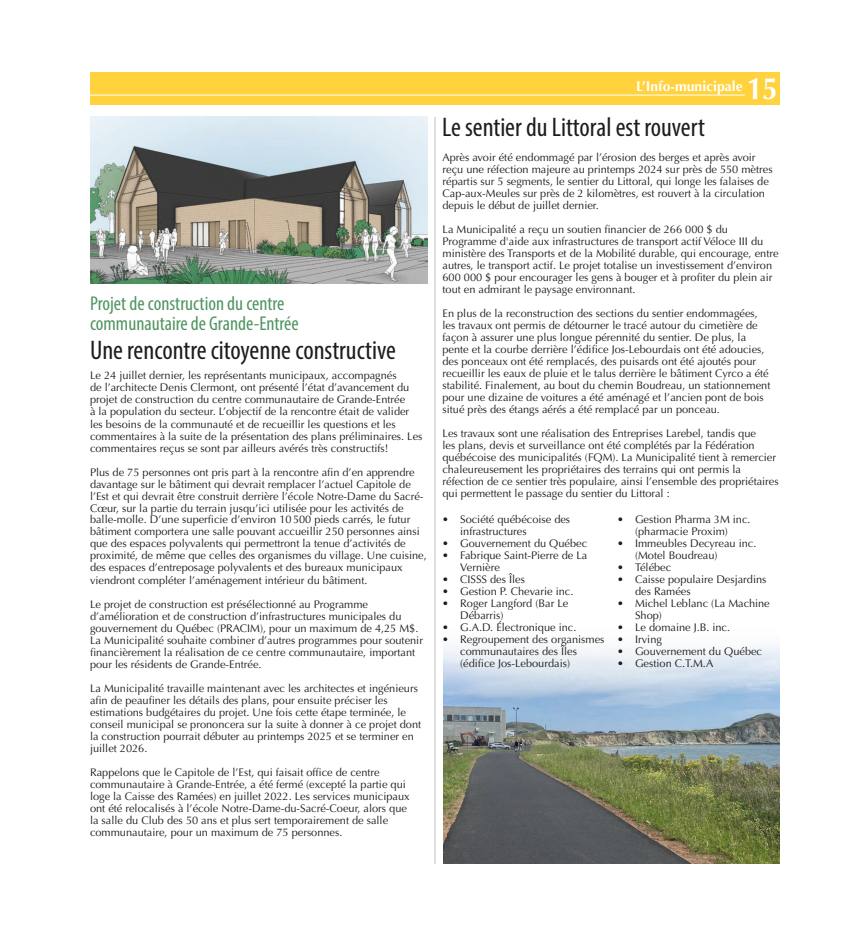
<style>
.page{position:relative;width:852px;height:936px;background:#fff}
.page>*{position:absolute;margin:0;border:0;box-sizing:border-box;transform-origin:0 0}
.Texte_General{font:condensed 27px "Myriad Pro";color:#1d1d1b}
.Texte_General-2{font:condensed 20px "Myriad Pro";color:#509462}
.t1{font:700 14px "Optima LT Std";color:#fff}
.Texte_General-3{font:11px/12px "Optima LT Std";color:#1d1d1b}
.s1{font-size:31px}
</style>
<div class="page">
<div style="left:90px;top:73px;width:690px;height:32px;background:#ffd23e"></div>
<hr style="left:90px;top:95px;width:655px;height:1px;background:#fff">
<img style="left:90px;top:117px;width:338px;height:167px">
<img style="left:443px;top:644px;width:337px;height:220px">
<hr style="left:434px;top:117px;width:1px;height:747px;background:#c0bfbf">
<p class="Texte_General-2" style="left:90px;top:291px;width:196px">Projet de construction du centre</p>
<p class="Texte_General-2" style="left:90px;top:311px;width:210px">communautaire de Grande-Entrée</p>
<p class="Texte_General" style="left:90px;top:334px;width:307px">Une rencontre citoyenne constructive</p>
<p class="Texte_General-3" style="left:90px;top:370px;width:334px">Le 24 juillet dernier, les représentants municipaux, accompagnés<br>de l’architecte Denis Clermont, ont présenté l’état d’avancement du projet de construction du centre communautaire de Grande-Entrée<br>à la population du secteur. L’objectif de la rencontre était de valider les besoins de la communauté et de recueillir les questions et les commentaires à la suite de la présentation des plans préliminaires. Les commentaires reçus se sont par ailleurs avérés très constructifs!</p>
<p class="Texte_General-3" style="left:90px;top:466px;width:338px">Plus de 75 personnes ont pris part à la rencontre afin d’en apprendre davantage sur le bâtiment qui devrait remplacer l’actuel Capitole de l’Est et qui devrait être construit derrière l’école Notre-Dame du Sacré-Cœur, sur la partie du terrain jusqu’ici utilisée pour les activités de balle-molle. D’une superficie d’environ 10500 pieds carrés, le futur bâtiment comportera une salle pouvant accueillir 250 personnes ainsi que des espaces polyvalents qui permettront la tenue d’activités de proximité, de même que celles des organismes du village. Une cuisine, des espaces d’entreposage polyvalents et des bureaux municipaux viendront compléter l’aménagement intérieur du bâtiment.</p>
<p class="Texte_General-3" style="left:90px;top:598px;width:335px">Le projet de construction est présélectionné au Programme d’amélioration et de construction d’infrastructures municipales du gouvernement du Québec (PRACIM), pour un maximum de 4,25 M$.<br>La Municipalité souhaite combiner d’autres programmes pour soutenir financièrement la réalisation de ce centre communautaire, important pour les résidents de Grande-Entrée.</p>
<p class="Texte_General-3" style="left:90px;top:682px;width:333px">La Municipalité travaille maintenant avec les architectes et ingénieurs afin de peaufiner les détails des plans, pour ensuite préciser les estimations budgétaires du projet. Une fois cette étape terminée, le conseil municipal se prononcera sur la suite à donner à ce projet dont la construction pourrait débuter au printemps 2025 et se terminer en juillet 2026.</p>
<p class="Texte_General-3" style="left:90px;top:766px;width:321px">Rappelons que le Capitole de l’Est, qui faisait office de centre communautaire à Grande-Entrée, a été fermé (excepté la partie qui loge la Caisse des Ramées) en juillet 2022. Les services municipaux ont été relocalisés à l’école Notre-Dame-du-Sacré-Coeur, alors que la salle du Club des 50 ans et plus sert temporairement de salle communautaire, pour un maximum de 75 personnes.</p>
<p class="t1" style="left:636px;top:78px;width:143px">L’Info-municipale <span class="s1">15</span></p>
<p class="Texte_General" style="left:442px;top:111px;width:264px">Le sentier du Littoral est rouvert</p>
<p class="Texte_General-3" style="left:442px;top:151px;width:332px">Après avoir été endommagé par l’érosion des berges et après avoir reçu une réfection majeure au printemps 2024 sur près de 550 mètres répartis sur 5 segments, le sentier du Littoral, qui longe les falaises de Cap-aux-Meules sur près de 2 kilomètres, est rouvert à la circulation depuis le début de juillet dernier.</p>
<p class="Texte_General-3" style="left:442px;top:224px;width:338px">La Municipalité a reçu un soutien financier de 266 000 $ du Programme d'aide aux infrastructures de transport actif Véloce III du ministère des Transports et de la Mobilité durable, qui encourage, entre autres, le transport actif. Le projet totalise un investissement d’environ 600 000 $ pour encourager les gens à bouger et à profiter du plein air tout en admirant le paysage environnant.</p>
<p class="Texte_General-3" style="left:442px;top:308px;width:329px">En plus de la reconstruction des sections du sentier endommagées, les travaux ont permis de détourner le tracé autour du cimetière de façon à assurer une plus longue pérennité du sentier. De plus, la pente et la courbe derrière l’édifice Jos-Lebourdais ont été adoucies, des ponceaux ont été remplacés, des puisards ont été ajoutés pour recueillir les eaux de pluie et le talus derrière le bâtiment Cyrco a été stabilité. Finalement, au bout du chemin Boudreau, un stationnement pour une dizaine de voitures a été aménagé et l’ancien pont de bois situé près des étangs aérés a été remplacé par un ponceau.</p>
<p class="Texte_General-3" style="left:442px;top:428px;width:338px">Les travaux sont une réalisation des Entreprises Larebel, tandis que<br>les plans, devis et surveillance ont été complétés par la Fédération québécoise des municipalités (FQM). La Municipalité tient à remercier chaleureusement les propriétaires des terrains qui ont permis la réfection de ce sentier très populaire, ainsi l’ensemble des propriétaires qui permettent le passage du sentier du Littoral :</p>
<p class="Texte_General-3" style="left:460px;top:513px;width:112px;text-indent:-18px">• Société québécoise des infrastructures</p>
<p class="Texte_General-3" style="left:442px;top:537px;width:147px">• Gouvernement du Québec</p>
<p class="Texte_General-3" style="left:460px;top:549px;width:129px;text-indent:-18px">• Fabrique Saint-Pierre de La<br>Vernière</p>
<p class="Texte_General-3" style="left:442px;top:573px;width:84px">• CISSS des Îles</p>
<p class="Texte_General-3" style="left:442px;top:585px;width:133px">• Gestion P. Chevarie inc.</p>
<p class="Texte_General-3" style="left:460px;top:597px;width:110px;text-indent:-18px">• Roger Langford (Bar Le<br>Débarris)</p>
<p class="Texte_General-3" style="left:442px;top:621px;width:136px">• G.A.D. Électronique inc.</p>
<p class="Texte_General-3" style="left:460px;top:633px;width:146px;text-indent:-18px">• Regroupement des organismes communautaires des Îles (édifice Jos-Lebourdais)</p>
<p class="Texte_General-3" style="left:617px;top:513px;width:135px;text-align:center">• Gestion Pharma 3M inc. (pharmacie Proxim)</p>
<p class="Texte_General-3" style="left:635px;top:537px;width:123px;text-indent:-18px">• Immeubles Decyreau inc. (Motel Boudreau)</p>
<p class="Texte_General-3" style="left:617px;top:561px;width:56px">• Télébec</p>
<p class="Texte_General-3" style="left:635px;top:573px;width:133px;text-indent:-18px">• Caisse populaire Desjardins des Ramées</p>
<p class="Texte_General-3" style="left:635px;top:597px;width:136px;text-indent:-18px">• Michel Leblanc (La Machine<br>Shop)</p>
<p class="Texte_General-3" style="left:617px;top:621px;width:115px">• Le domaine J.B. inc.</p>
<p class="Texte_General-3" style="left:617px;top:633px;width:46px">• Irving</p>
<p class="Texte_General-3" style="left:617px;top:645px;width:147px">• Gouvernement du Québec</p>
<p class="Texte_General-3" style="left:617px;top:657px;width:98px">• Gestion C.T.M.A</p>
</div>
